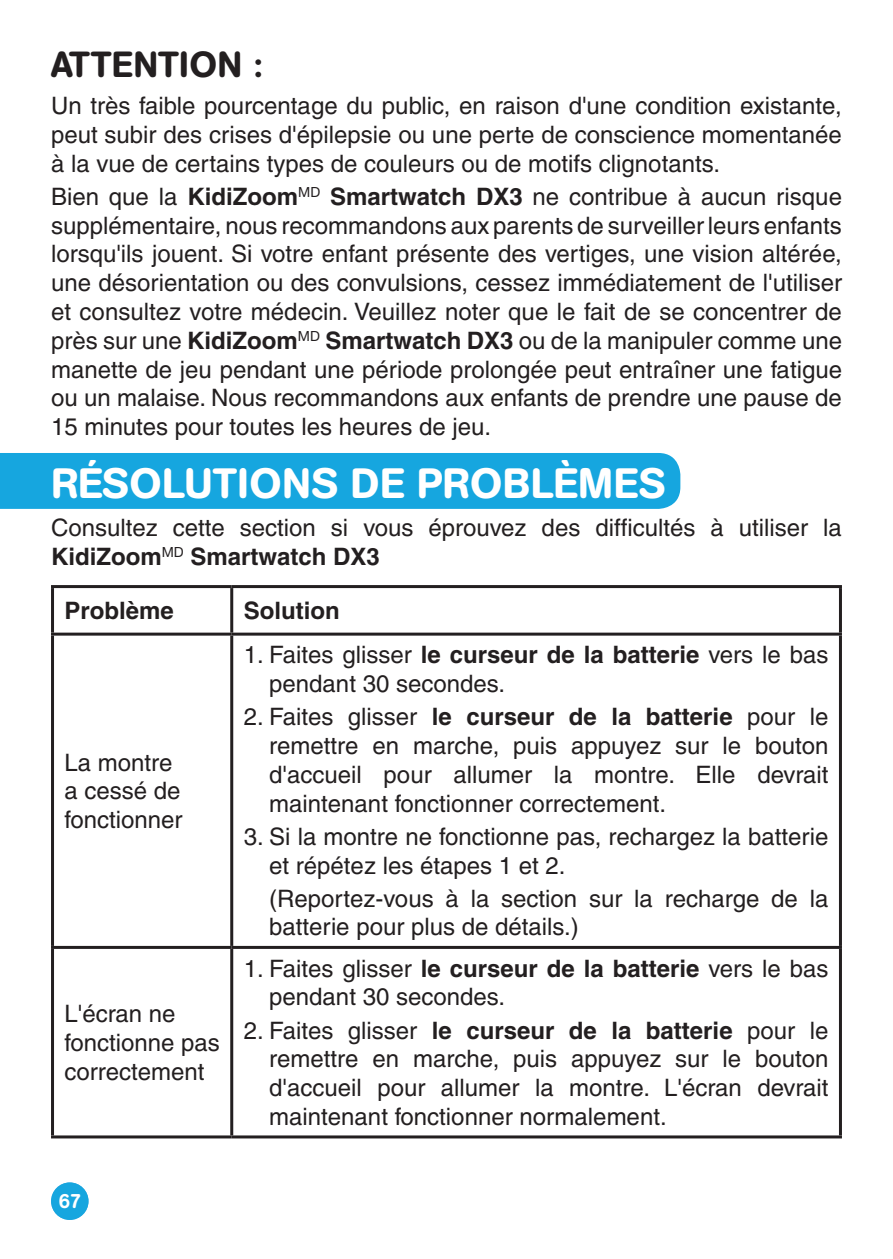
<style>
.page{position:relative;width:893px;height:1259px;background:#fff}
.page>*{position:absolute;margin:0;border:0;box-sizing:border-box;transform-origin:0 0}
.t1{font:500 42px "AG Book Rounded";letter-spacing:.02em;color:#fff}
.t2{font:500 36px "AG Book Rounded";letter-spacing:.01em;color:#231f20}
.t3{font:500 24px/28.8px "Helvetica";color:#231f20}
.t4{font:700 24px "Helvetica";color:#231f20}
.t5{font:500 20.1px "AG Book Rounded";color:#fff}
.s1{font-weight:700}
</style>
<div class="page">
<div style="left:51px;top:1182px;width:38px;height:38px;background:#16a6df;border-radius:19px"></div>
<div style="left:0;top:453px;width:680px;height:56px;background:#16a6df"></div>
<hr style="left:51px;top:585px;width:181px;height:3px;background:#231f20">
<hr style="left:51px;top:588px;width:3px;height:44px;background:#231f20">
<hr style="left:232px;top:585px;width:610px;height:3px;background:#231f20">
<hr style="left:230px;top:588px;width:3px;height:44px;background:#231f20">
<hr style="left:839px;top:588px;width:3px;height:44px;background:#231f20">
<hr style="left:51px;top:632px;width:181px;height:3px;background:#231f20">
<hr style="left:51px;top:635px;width:3px;height:311px;background:#231f20">
<hr style="left:232px;top:632px;width:610px;height:3px;background:#231f20">
<hr style="left:230px;top:635px;width:3px;height:311px;background:#231f20">
<hr style="left:839px;top:635px;width:3px;height:311px;background:#231f20">
<hr style="left:51px;top:946px;width:181px;height:3px;background:#231f20">
<hr style="left:51px;top:949px;width:3px;height:186px;background:#231f20">
<hr style="left:232px;top:946px;width:610px;height:3px;background:#231f20">
<hr style="left:230px;top:949px;width:3px;height:186px;background:#231f20">
<hr style="left:839px;top:949px;width:3px;height:186px;background:#231f20">
<hr style="left:51px;top:1135px;width:181px;height:3px;background:#231f20">
<hr style="left:232px;top:1135px;width:610px;height:3px;background:#231f20">
<h2 class="t2" style="left:51px;top:43px;width:213px">ATTENTION :</h2>
<p class="t3" style="left:51px;top:91px;width:792px;text-align:justify">Un très faible pourcentage du public, en raison d'une condition existante, peut subir des crises d'épilepsie ou une perte de conscience momentanée à la vue de certains types de couleurs ou de motifs clignotants.</p>
<p class="t3" style="left:51px;top:182px;width:792px;text-align:justify">Bien que la <span class="s1">KidiZoom</span><sup>MD</sup> <span class="s1">Smartwatch DX3</span> ne contribue à aucun risque supplémentaire, nous recommandons aux parents de surveiller leurs enfants lorsqu'ils jouent. Si votre enfant présente des vertiges, une vision altérée, une désorientation ou des convulsions, cessez immédiatement de l'utiliser et consultez votre médecin. Veuillez noter que le fait de se concentrer de près sur une <span class="s1">KidiZoom</span><sup>MD</sup> <span class="s1">Smartwatch DX3</span> ou de la manipuler comme une manette de jeu pendant une période prolongée peut entraîner une fatigue ou un malaise. Nous recommandons aux enfants de prendre une pause de 15 minutes pour toutes les heures de jeu.</p>
<h1 class="t1" style="left:51px;top:459px;width:616px">RÉSOLUTIONS DE PROBLÈMES</h1>
<p class="t3" style="left:51px;top:513px;width:792px">Consultez cette section si vous éprouvez des difficultés à utiliser la<br><span class="s1">KidiZoom</span><sup>MD</sup> <span class="s1">Smartwatch DX3</span></p>
<p class="t4" style="left:65px;top:596px;width:111px">Problème</p>
<p class="t4" style="left:244px;top:596px;width:97px">Solution</p>
<p class="t3" style="left:65px;top:747px;width:120px">La montre a cessé de fonctionner</p>
<p class="t3" style="left:65px;top:999px;width:157px">L'écran ne fonctionne pas correctement</p>
<p class="t3" style="left:269px;top:640px;width:561px;text-indent:-26px">1. Faites glisser <span class="s1">le curseur de la batterie</span> vers le bas pendant 30 secondes.</p>
<p class="t3" style="left:269px;top:702px;width:561px;text-align:justify;text-indent:-26px">2. Faites glisser <span class="s1">le curseur de la batterie</span> pour le remettre en marche, puis appuyez sur le bouton d'accueil pour allumer la montre. Elle devrait maintenant fonctionner correctement.</p>
<p class="t3" style="left:269px;top:822px;width:561px;text-indent:-26px">3. Si la montre ne fonctionne pas, rechargez la batterie et répétez les étapes 1 et 2.</p>
<p class="t3" style="left:269px;top:883px;width:561px">(Reportez-vous à la section sur la recharge de la batterie pour plus de détails.)</p>
<p class="t3" style="left:269px;top:953px;width:561px;text-indent:-26px">1. Faites glisser <span class="s1">le curseur de la batterie</span> vers le bas pendant 30 secondes.</p>
<p class="t3" style="left:269px;top:1015px;width:561px;text-align:justify;text-indent:-26px">2. Faites glisser <span class="s1">le curseur de la batterie</span> pour le remettre en marche, puis appuyez sur le bouton d'accueil pour allumer la montre. L'écran devrait maintenant fonctionner normalement.</p>
<p class="t5" style="left:59px;top:1189px;width:24px">67</p>
</div>
